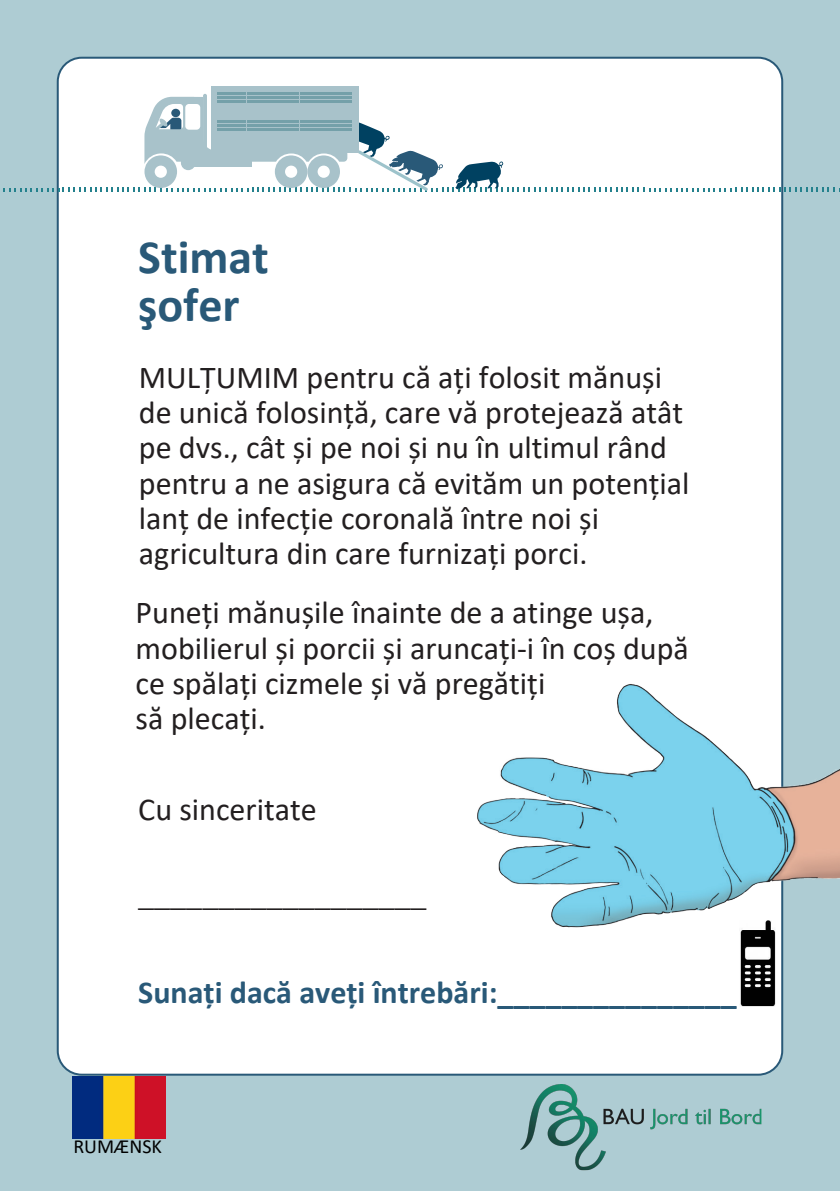
<style>
.page{position:relative;width:840px;height:1191px;background:#fff}
.page>*{position:absolute;margin:0;border:0;box-sizing:border-box;transform-origin:0 0}
.t1{font:700 48px/48px "Calibri";color:#295978}
.t2{font:32px/35.2px "Calibri";color:#231f20}
.t3{font:700 32px "Calibri";color:#295978}
.t4{font:32px "Minion Pro";color:#231f20}
.t5{font:20px "Calibri";color:#000}
</style>
<div class="page">
<div style="left:0;top:0;width:839px;height:1191px;background:#aeccd3"></div>
<div style="left:58px;top:58px;width:723px;height:1016px;background:#fff;border-radius:24px"></div>
<img style="left:477px;top:660px;width:362px;height:277px">
<div style="left:210px;top:87px;width:148px;height:66px;background:linear-gradient(to right,#a8c2ca,#a8c2ca)"></div>
<svg style="left:4px;top:97px;width:831px;height:96px"></svg>
<hr style="left:203px;top:94px;width:4px;height:55px;background:#a8c2ca;border-radius:2px">
<div style="left:181px;top:155px;width:14px;height:15px;background:#a8c2ca;border-radius:50%"></div>
<div style="left:194px;top:155px;width:57px;height:12px;background:#a8c2ca"></div>
<hr style="left:300px;top:93px;width:51px;height:2px;background:#74a0a9">
<hr style="left:300px;top:97px;width:51px;height:2px;background:#74a0a9">
<hr style="left:300px;top:101px;width:51px;height:2px;background:#74a0a9">
<hr style="left:300px;top:120px;width:51px;height:2px;background:#74a0a9">
<hr style="left:300px;top:124px;width:51px;height:2px;background:#74a0a9">
<hr style="left:300px;top:128px;width:51px;height:2px;background:#74a0a9">
<hr style="left:247px;top:93px;width:52px;height:2px;background:#74a0a9">
<hr style="left:247px;top:97px;width:52px;height:2px;background:#74a0a9">
<hr style="left:247px;top:101px;width:52px;height:2px;background:#74a0a9">
<hr style="left:247px;top:120px;width:52px;height:2px;background:#74a0a9">
<hr style="left:247px;top:124px;width:52px;height:2px;background:#74a0a9">
<hr style="left:247px;top:128px;width:52px;height:2px;background:#74a0a9">
<hr style="left:217px;top:93px;width:29px;height:2px;background:#74a0a9">
<hr style="left:217px;top:97px;width:29px;height:2px;background:#74a0a9">
<hr style="left:217px;top:101px;width:29px;height:2px;background:#74a0a9">
<hr style="left:217px;top:120px;width:29px;height:2px;background:#74a0a9">
<hr style="left:217px;top:124px;width:29px;height:2px;background:#74a0a9">
<hr style="left:217px;top:128px;width:29px;height:2px;background:#74a0a9">
<img style="left:520px;top:1084px;width:242px;height:86px">
<img style="left:73px;top:1076px;width:92px;height:62px">
<img style="left:738px;top:920px;width:37px;height:86px">
<h1 class="t1" style="left:138px;top:233px;width:132px">Stimat şofer</h1>
<p class="t2" style="left:139px;top:359px;width:552px">MULȚUMIM pentru că ați folosit mănuși de unică folosință, care vă protejează atât pe dvs., cât și pe noi și nu în ultimul rând pentru a ne asigura că evităm un potențial lanț de infecție coronală între noi și agricultura din care furnizați porci.</p>
<p class="t2" style="left:136px;top:594px;width:554px">Puneți mănușile înainte de a atinge ușa, mobilierul și porcii și aruncați-i în coș după ce spălați cizmele și vă pregătiți<br>să plecați.</p>
<p class="t2" style="left:138px;top:790px;width:180px">Cu sinceritate</p>
<p class="t4" style="left:138px;top:874px;width:289px">__________________</p>
<p class="t3" style="left:138px;top:970px;width:599px">Sunați dacă aveți întrebări:_______________</p>
<p class="t5" style="left:73px;top:1132px;width:90px">RUMÆNSK</p>
</div>
